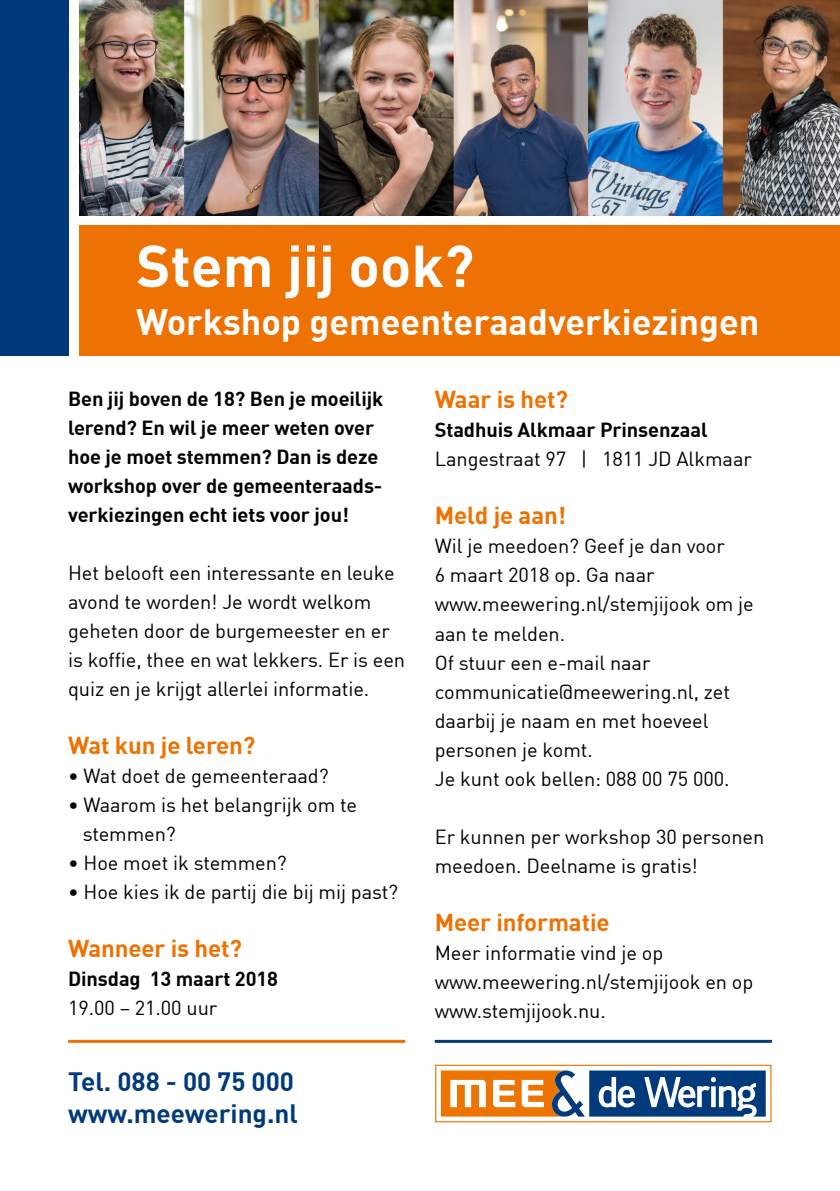
<style>
.page{position:relative;width:840px;height:1191px;background:#fff}
.page>*{position:absolute;margin:0;border:0;box-sizing:border-box;transform-origin:0 0}
.t1{font:700 58px "DIN";color:#fff}
.t2{font:700 36px "DIN";color:#fff}
.t3{font:700 26px/32px "DIN";color:#003a7a}
.t4{font:700 24px "DIN";letter-spacing:-.005em;color:#ee7203}
.t5{font:20px/29px "DIN";letter-spacing:-.005em;color:#000}
.t6{font:700 20px/29px "DIN";letter-spacing:-.005em;color:#000}
</style>
<div class="page">
<img style="left:79px;top:0;width:760px;height:215px">
<div style="left:79px;top:225px;width:760px;height:130px;background:#ee7203"></div>
<div style="left:435px;top:1064px;width:336px;height:58px;border:1px solid #ee7402"></div>
<svg style="left:440px;top:1070px;width:325px;height:46px"></svg>
<div style="left:742px;top:1089px;width:8px;height:9px;background:#003a7a;border-radius:50%"></div>
<hr style="left:68px;top:1039px;width:337px;height:3px;background:#ee7203">
<hr style="left:434px;top:1039px;width:337px;height:3px;background:#003a7a">
<div style="left:0;top:0;width:68px;height:355px;background:#003a7a"></div>
<h1 class="t1" style="left:136px;top:228px;width:339px">Stem jij ook?</h1>
<h2 class="t2" style="left:136px;top:298px;width:624px">Workshop gemeenteraadverkiezingen</h2>
<p class="t6" style="left:68px;top:383px;width:316px">Ben jij boven de 18? Ben je moeilijk lerend? En wil je meer weten over hoe je moet stemmen? Dan is deze workshop over de gemeenteraads&shy;verkiezingen echt iets voor jou!</p>
<p class="t5" style="left:68px;top:557px;width:338px">Het belooft een interessante en leuke avond te worden! Je wordt welkom geheten door de burgemeester en er is koffie, thee en wat lekkers. Er is een quiz en je krijgt allerlei informatie.</p>
<p class="t4" style="left:68px;top:729px;width:189px">Wat kun je leren?</p>
<p class="t5" style="left:68px;top:760px;width:262px">• Wat doet de gemeenteraad?</p>
<p class="t5" style="left:83px;top:789px;width:276px;text-indent:-15px">• Waarom is het belangrijk om te stemmen?</p>
<p class="t5" style="left:68px;top:847px;width:220px">• Hoe moet ik stemmen?</p>
<p class="t5" style="left:68px;top:876px;width:331px">• Hoe kies ik de partij die bij mij past?</p>
<p class="t4" style="left:68px;top:932px;width:175px">Wanneer is het?</p>
<p class="t6" style="left:68px;top:963px;width:211px">Dinsdag 13 maart 2018</p>
<p class="t5" style="left:68px;top:992px;width:150px">19.00 – 21.00 uur</p>
<h3 class="t3" style="left:68px;top:1064px;width:231px">Tel. 088 - 00 75 000 www.meewering.nl</h3>
<p class="t4" style="left:434px;top:384px;width:135px">Waar is het?</p>
<p class="t6" style="left:434px;top:415px;width:274px">Stadhuis Alkmaar Prinsenzaal</p>
<p class="t5" style="left:434px;top:444px;width:318px">Langestraat 97 | 1811 JD Alkmaar</p>
<p class="t4" style="left:434px;top:500px;width:133px">Meld je aan!</p>
<p class="t5" style="left:434px;top:531px;width:320px">Wil je meedoen? Geef je dan voor<br>6 maart 2018 op. Ga naar www.meewering.nl/stemjijook om je aan te melden.<br>Of stuur een e-mail naar communicatie@meewering.nl, zet daarbij je naam en met hoeveel personen je komt.<br>Je kunt ook bellen: 088 00 75 000.</p>
<p class="t5" style="left:434px;top:821px;width:331px">Er kunnen per workshop 30 personen meedoen. Deelname is gratis!</p>
<p class="t4" style="left:434px;top:906px;width:176px">Meer informatie</p>
<p class="t5" style="left:434px;top:937px;width:320px">Meer informatie vind je op www.meewering.nl/stemjijook en op www.stemjijook.nu.</p>
</div>
